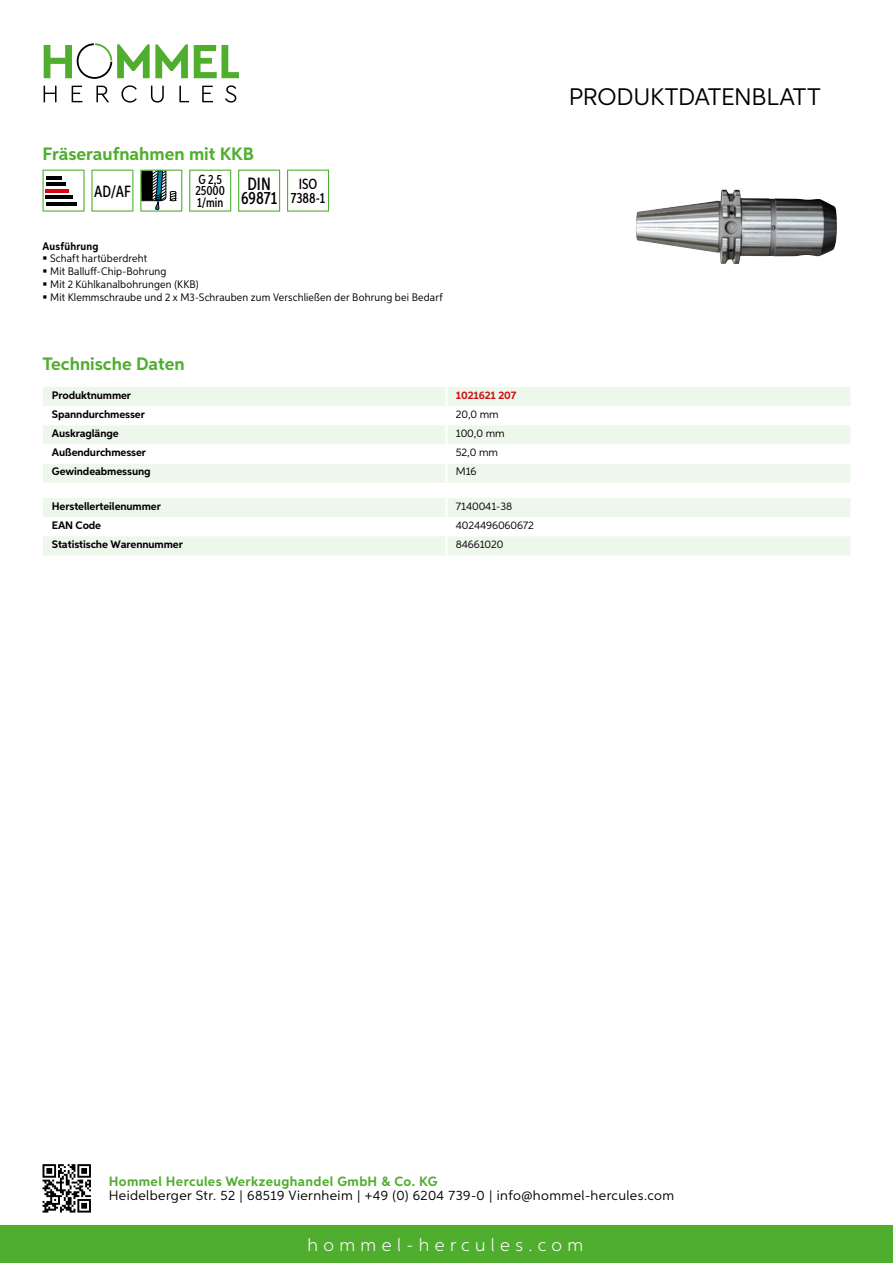
<style>
.page{position:relative;width:893px;height:1263px;background:#fff}
.page>*{position:absolute;margin:0;border:0;box-sizing:border-box;transform-origin:0 0}
.t1{font:24px "Aspira";letter-spacing:-.01em;color:#000}
.t2{font:700 18px "Aspira";color:#50ae2f}
.t3{font:300 18px "Aspira";letter-spacing:.3em;color:#fff}
.t4{font:500 17.85px/14.9px "Aspira XX Nar";color:#000;text-align:center}
.t5{font:500 16.35px "Aspira XX Nar";color:#000}
.t6{font:500 14.85px/13.4px "Aspira XX Nar";color:#000;text-align:center}
.t7{font:13.5px "Aspira";letter-spacing:.03em;color:#000}
.t8{font:700 13.5px "Aspira";letter-spacing:.03em;color:#50ae2f}
.t9{font:500 13.35px/11.9px "Aspira XX Nar";color:#000}
.t10{font:10.95px/12.8px "Aspira Nar";letter-spacing:.015em;color:#000}
.t11{font:700 10.95px "Aspira";letter-spacing:-.01em;color:#000}
.t12{font:10.95px "Aspira";letter-spacing:-.01em;color:#000}
.t13{font:700 10.95px "Aspira";letter-spacing:-.01em;color:#cd1013}
.t14{font:700 10.95px "Aspira Nar";letter-spacing:.02em;color:#000}
</style>
<div class="page">
<div style="left:0;top:1226px;width:893px;height:37px;background:#50ae2f"></div>
<svg style="left:43px;top:1164px;width:48px;height:48px"></svg>
<svg style="left:194px;top:45px;width:45px;height:33px"></svg>
<svg style="left:44px;top:43px;width:144px;height:36px"></svg>
<svg style="left:44px;top:86px;width:13px;height:16px"></svg>
<svg style="left:72px;top:86px;width:10px;height:16px"></svg>
<svg style="left:96px;top:86px;width:13px;height:16px"></svg>
<svg style="left:121px;top:85px;width:16px;height:18px"></svg>
<svg style="left:151px;top:86px;width:13px;height:17px"></svg>
<svg style="left:179px;top:86px;width:10px;height:16px"></svg>
<svg style="left:202px;top:86px;width:11px;height:16px"></svg>
<svg style="left:225px;top:85px;width:11px;height:18px"></svg>
<div style="left:43px;top:387px;width:807px;height:96px;background:#eef7eb"></div>
<svg style="left:43px;top:406px;width:807px;height:57px"></svg>
<hr style="left:445px;top:387px;width:3px;height:19px;background:#fff">
<hr style="left:445px;top:406px;width:3px;height:19px;background:#fff">
<hr style="left:445px;top:425px;width:3px;height:19px;background:#fff">
<hr style="left:445px;top:444px;width:3px;height:19px;background:#fff">
<hr style="left:445px;top:463px;width:3px;height:20px;background:#fff">
<svg style="left:43px;top:498px;width:807px;height:57px"></svg>
<hr style="left:445px;top:536px;width:3px;height:19px;background:#fff">
<svg style="left:43px;top:170px;width:42px;height:42px"></svg>
<hr style="left:46px;top:176px;width:16px;height:3px;background:#000">
<hr style="left:46px;top:183px;width:19px;height:3px;background:#000">
<hr style="left:46px;top:189px;width:23px;height:3px;background:#e3000b">
<hr style="left:46px;top:196px;width:27px;height:3px;background:#000">
<hr style="left:46px;top:203px;width:30px;height:3px;background:#000">
<svg style="left:91px;top:170px;width:42px;height:42px"></svg>
<svg style="left:140px;top:170px;width:42px;height:42px"></svg>
<svg style="left:189px;top:170px;width:42px;height:42px"></svg>
<svg style="left:238px;top:170px;width:42px;height:42px"></svg>
<svg style="left:287px;top:170px;width:42px;height:42px"></svg>
<img style="left:636px;top:189px;width:201px;height:75px">
<h2 class="t2" style="left:43px;top:142px;width:213px">Fräseraufnahmen mit KKB</h2>
<h3 class="t5" style="left:94px;top:181px;width:38px">AD/AF</h3>
<p class="t9" style="left:195px;top:173px;width:31px">G 2,5<br>25000<br>1/min</p>
<h3 class="t4" style="left:241px;top:176px;width:38px">DIN<br>69871</h3>
<h3 class="t6" style="left:291px;top:177px;width:36px">ISO<br>7388-1</h3>
<p class="t14" style="left:43px;top:239px;width:58px">Ausführung</p>
<p class="t10" style="left:50px;top:252px;width:394px">Schaft hartüberdreht<br>Mit Balluff-Chip-Bohrung<br>Mit 2 Kühlkanalbohrungen (KKB)<br>Mit Klemmschraube und 2 x M3-Schrauben zum Verschließen der Bohrung bei Bedarf</p>
<h2 class="t2" style="left:43px;top:353px;width:144px">Technische Daten</h2>
<p class="t11" style="left:52px;top:388px;width:81px">Produktnummer</p>
<p class="t13" style="left:456px;top:388px;width:62px">1021621 207</p>
<p class="t11" style="left:52px;top:407px;width:95px">Spanndurchmesser</p>
<p class="t12" style="left:456px;top:408px;width:44px">20,0 mm</p>
<p class="t11" style="left:52px;top:427px;width:68px">Auskraglänge</p>
<p class="t12" style="left:456px;top:427px;width:50px">100,0 mm</p>
<p class="t11" style="left:52px;top:446px;width:96px">Außendurchmesser</p>
<p class="t12" style="left:456px;top:446px;width:44px">52,0 mm</p>
<p class="t11" style="left:52px;top:465px;width:100px">Gewindeabmessung</p>
<p class="t12" style="left:456px;top:465px;width:22px">M16</p>
<p class="t11" style="left:52px;top:499px;width:111px">Herstellerteilenummer</p>
<p class="t12" style="left:456px;top:499px;width:58px">7140041-38</p>
<p class="t11" style="left:52px;top:519px;width:51px">EAN Code</p>
<p class="t12" style="left:456px;top:519px;width:80px">4024496060672</p>
<p class="t11" style="left:52px;top:538px;width:132px">Statistische Warennummer</p>
<p class="t12" style="left:456px;top:538px;width:49px">84661020</p>
<h1 class="t1" style="left:569px;top:82px;width:253px">Produktdatenblatt</h1>
<p class="t8" style="left:109px;top:1172px;width:330px">Hommel Hercules Werkzeughandel GmbH &amp; Co. KG</p>
<p class="t7" style="left:109px;top:1187px;width:567px">Heidelberger Str. 52 | 68519 Viernheim | +49 (0) 6204 739-0 | info@hommel-hercules.com</p>
<h2 class="t3" style="left:307px;top:1234px;width:277px">hommel-hercules.com</h2>
</div>
